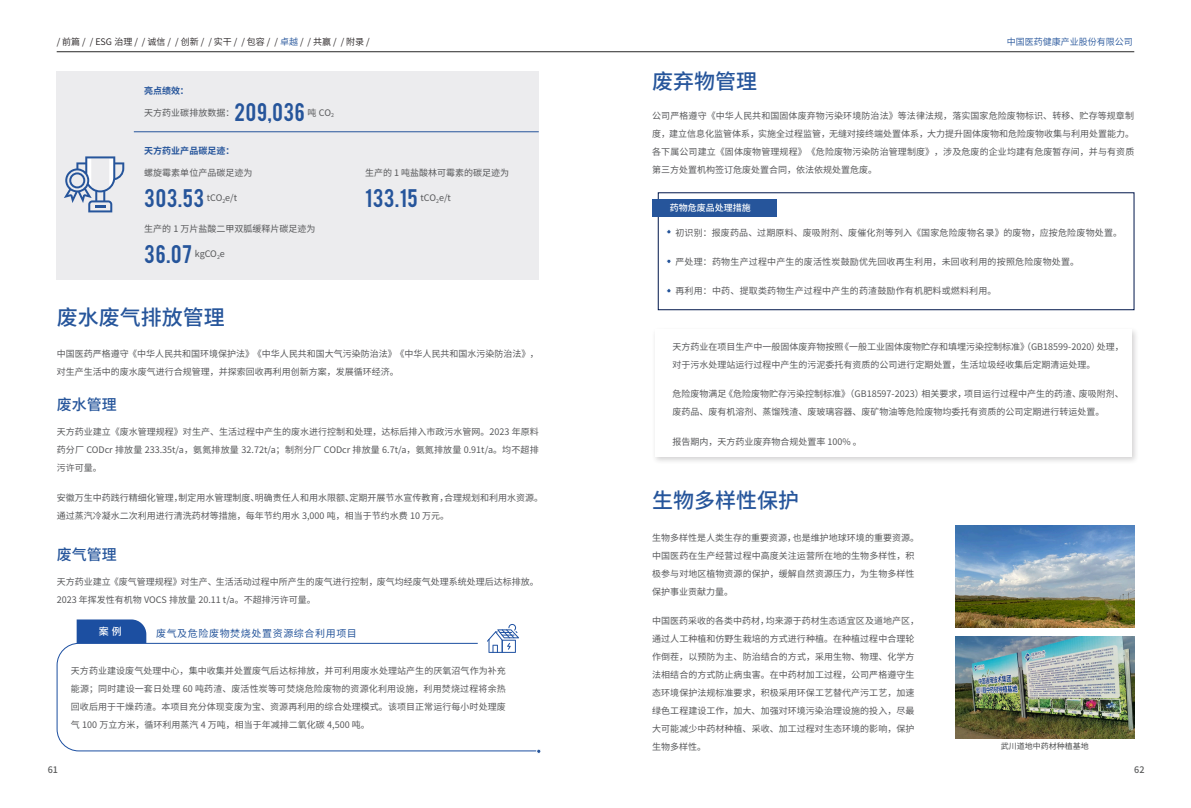
<style>
.page{position:relative;width:1191px;height:808px;background:#fff}
.page>*{position:absolute;margin:0;border:0;box-sizing:border-box;transform-origin:0 0}
.国药一级标题{font:500 21px "Source Han Sans CN";color:#26559b}
.内文1{font:20px "Bebas";letter-spacing:.04em;color:#26559b}
.二级标题{font:500 15px "Source Han Sans CN";color:#26559b}
.案例标题{font:10px "Source Han Sans CN";letter-spacing:.06em;color:#26559b}
.案例两个字{font:500 10px "Source Han Sans CN";color:#fff}
.内文1-2{font:9px/18px "Source Han Sans CN";color:#57585a}
.内文{font:9px "Source Han Sans CN";letter-spacing:.02em;color:#57585a}
.t1{font:9px "Source Han Sans CN";color:#231f20}
.内文1-3{font:700 9px "Source Han Sans CN";color:#26559b}
.t2{font:9px "Source Han Sans CN";color:#26559b}
.二级{font:500 9px "Source Han Sans CN";color:#fff}
.t3{font:500 9px "Source Han Sans CN";color:#595a5b}
.图注_注释{font:8px "Source Han Sans CN";color:#4b4c4d}
.s1{color:#26559b}
</style>
<div class="page">
<div style="left:57px;top:71px;width:482px;height:208px;background:#ececee"></div>
<div style="left:77px;top:619px;width:69px;height:24px;background:#1c4fa1"></div>
<svg style="left:56px;top:643px;width:480px;height:109px"></svg>
<svg style="left:487px;top:624px;width:32px;height:29px"></svg>
<div style="left:651px;top:326px;width:487px;height:138px;background:#231f20;opacity:.2"></div>
<div style="left:655px;top:330px;width:476px;height:127px;background:#fff"></div>
<div style="left:658px;top:192px;width:476px;height:118px;border:1px solid #00174b"></div>
<div style="left:652px;top:200px;width:125px;height:17px;background:#26559b"></div>
<svg style="left:666px;top:229px;width:5px;height:5px"></svg>
<svg style="left:666px;top:259px;width:5px;height:5px"></svg>
<svg style="left:666px;top:288px;width:5px;height:5px"></svg>
<img style="left:955px;top:525px;width:179px;height:102px">
<img style="left:955px;top:637px;width:179px;height:101px">
<hr style="left:134px;top:132px;width:405px;height:1px;background:#26559b">
<svg style="left:64px;top:156px;width:60px;height:56px"></svg>
<svg style="left:536px;top:749px;width:5px;height:4px"></svg>
<hr style="left:57px;top:51px;width:1077px;height:1px;background:#282828">
<p class="t1" style="left:57px;top:36px;width:314px">/ 前篇 / / ESG 治理 / / 诚信 / / 创新 / / 实干 / / 包容 / / <span class="s1">卓越</span> / / 共赢 / / 附录 /</p>
<p class="t2" style="left:1006px;top:36px;width:127px">中国医药健康产业股份有限公司</p>
<p class="内文1-3" style="left:144px;top:86px;width:46px">亮点绩效：</p>
<p class="内文1-2" style="left:144px;top:104px;width:91px">天方药业碳排放数据：</p>
<p class="内文1" style="left:234px;top:98px;width:72px">209,036</p>
<p class="内文1-2" style="left:308px;top:104px;width:28px">吨 CO<sub>2</sub></p>
<p class="内文1-3" style="left:144px;top:146px;width:91px">天方药业产品碳足迹：</p>
<p class="内文1-2" style="left:144px;top:164px;width:109px">螺旋霉素单位产品碳足迹为</p>
<p class="内文1" style="left:144px;top:183px;width:61px">303.53</p>
<p class="内文1-2" style="left:207px;top:189px;width:32px">tCO<sub>2</sub>e/t</p>
<p class="内文1-2" style="left:144px;top:220px;width:173px">生产的 1 万片盐酸二甲双胍缓释片碳足迹为</p>
<p class="内文1" style="left:144px;top:239px;width:49px">36.07</p>
<p class="内文1-2" style="left:195px;top:245px;width:31px">kgCO<sub>2</sub>e</p>
<p class="国药一级标题" style="left:57px;top:305px;width:169px">废水废气排放管理</p>
<p class="内文1-2" style="left:365px;top:164px;width:146px">生产的 1 吨盐酸林可霉素的碳足迹为</p>
<p class="内文1" style="left:365px;top:183px;width:54px">133.15</p>
<p class="内文1-2" style="left:420px;top:189px;width:32px">tCO<sub>2</sub>e/t</p>
<p class="内文1-2" style="left:57px;top:345px;width:483px">中国医药严格遵守《中华人民共和国环境保护法》《中华人民共和国大气污染防治法》《中华人民共和国水污染防治法》，对生产生活中的废水废气进行合规管理，并探索回收再利用创新方案，发展循环经济。</p>
<p class="二级标题" style="left:57px;top:396px;width:61px">废水管理</p>
<p class="内文1-2" style="left:57px;top:423px;width:484px;text-align:justify">天方药业建立《废水管理规程》对生产、生活过程中产生的废水进行控制和处理，达标后排入市政污水管网。2023 年原料药分厂 CODcr 排放量 233.35t/a，氨氮排放量 32.72t/a；制剂分厂 CODcr 排放量 6.7t/a，氨氮排放量 0.91t/a。均不超排污许可量。</p>
<p class="内文1-2" style="left:57px;top:488px;width:488px">安徽万生中药践行精细化管理，制定用水管理制度、明确责任人和用水限额、定期开展节水宣传教育，合理规划和利用水资源。通过蒸汽冷凝水二次利用进行清洗药材等措施，每年节约用水 3,000 吨，相当于节约水费 10 万元。</p>
<p class="二级标题" style="left:57px;top:546px;width:61px">废气管理</p>
<p class="内文1-2" style="left:57px;top:573px;width:483px">天方药业建立《废气管理规程》对生产、生活活动过程中所产生的废气进行控制，废气均经废气处理系统处理后达标排放。<br>2023 年挥发性有机物 VOCS 排放量 20.11 t/a。不超排污许可量。</p>
<p class="案例两个字" style="left:99px;top:626px;width:24px">案例</p>
<p class="案例标题" style="left:156px;top:628px;width:202px">废气及危险废物焚烧处置资源综合利用项目</p>
<p class="内文1-2" style="left:71px;top:662px;width:436px;text-align:justify">天方药业建设废气处理中心，集中收集并处置废气后达标排放，并可利用废水处理站产生的厌氧沼气作为补充能源；同时建设一套日处理 60 吨药渣、废活性炭等可焚烧危险废物的资源化利用设施，利用焚烧过程将余热回收后用于干燥药渣。本项目充分体现变废为宝、资源再利用的综合处理模式。该项目正常运行每小时处理废气 100 万立方米，循环利用蒸汽 4 万吨，相当于年减排二氧化碳 4,500 吨。</p>
<p class="t3" style="left:48px;top:765px;width:12px">61</p>
<p class="国药一级标题" style="left:652px;top:70px;width:106px">废弃物管理</p>
<p class="内文1-2" style="left:652px;top:107px;width:484px;text-align:justify">公司严格遵守《中华人民共和国固体废弃物污染环境防治法》等法律法规，落实国家危险废物标识、转移、贮存等规章制度，建立信息化监管体系，实施全过程监管，无缝对接终端处置体系，大力提升固体废物和危险废物收集与利用处置能力。各下属公司建立《固体废物管理规程》《危险废物污染防治管理制度》，涉及危废的企业均建有危废暂存间，并与有资质第三方处置机构签订危废处置合同，依法依规处置危废。</p>
<p class="二级" style="left:669px;top:203px;width:82px">药物危废品处理措施</p>
<p class="内文" style="left:675px;top:227px;width:448px">初识别：报废药品、过期原料、废吸附剂、废催化剂等列入《国家危险废物名录》的废物，应按危险废物处置。</p>
<p class="内文" style="left:675px;top:256px;width:405px">严处理：药物生产过程中产生的废活性炭鼓励优先回收再生利用，未回收利用的按照危险废物处置。</p>
<p class="内文" style="left:675px;top:286px;width:323px">再利用：中药、提取类药物生产过程中产生的药渣鼓励作有机肥料或燃料利用。</p>
<p class="内文1-2" style="left:672px;top:338px;width:453px">天方药业在项目生产中一般固体废弃物按照《一般工业固体废物贮存和填埋污染控制标准》（GB18599-2020）处理，对于污水处理站运行过程中产生的污泥委托有资质的公司进行定期处置，生活垃圾经收集后定期清运处理。</p>
<p class="内文1-2" style="left:672px;top:385px;width:453px">危险废物满足《危险废物贮存污染控制标准》（GB18597-2023）相关要求，项目运行过程中产生的药渣、废吸附剂、废药品、废有机溶剂、蒸馏残渣、废玻璃容器、废矿物油等危险废物均委托有资质的公司定期进行转运处置。</p>
<p class="内文1-2" style="left:672px;top:432px;width:191px">报告期内，天方药业废弃物合规处置率 100% 。</p>
<p class="国药一级标题" style="left:652px;top:489px;width:148px">生物多样性保护</p>
<p class="内文1-2" style="left:652px;top:529px;width:268px">生物多样性是人类生存的重要资源，也是维护地球环境的重要资源。中国医药在生产经营过程中高度关注运营所在地的生物多样性，积极参与对地区植物资源的保护，缓解自然资源压力，为生物多样性保护事业贡献力量。</p>
<p class="内文1-2" style="left:652px;top:612px;width:268px">中国医药采收的各类中药材，均来源于药材生态适宜区及道地产区，通过人工种植和仿野生栽培的方式进行种植。在种植过程中合理轮作倒茬，以预防为主、防治结合的方式，采用生物、物理、化学方法相结合的方式防止病虫害。在中药材加工过程，公司严格遵守生态环境保护法规标准要求，积极采用环保工艺替代产污工艺，加速绿色工程建设工作，加大、加强对环境污染治理设施的投入，尽最大可能减少中药材种植、采收、加工过程对生态环境的影响，保护生物多样性。</p>
<p class="图注_注释" style="left:1000px;top:742px;width:89px">武川道地中药材种植基地</p>
<p class="t3" style="left:1134px;top:765px;width:12px">62</p>
</div>
